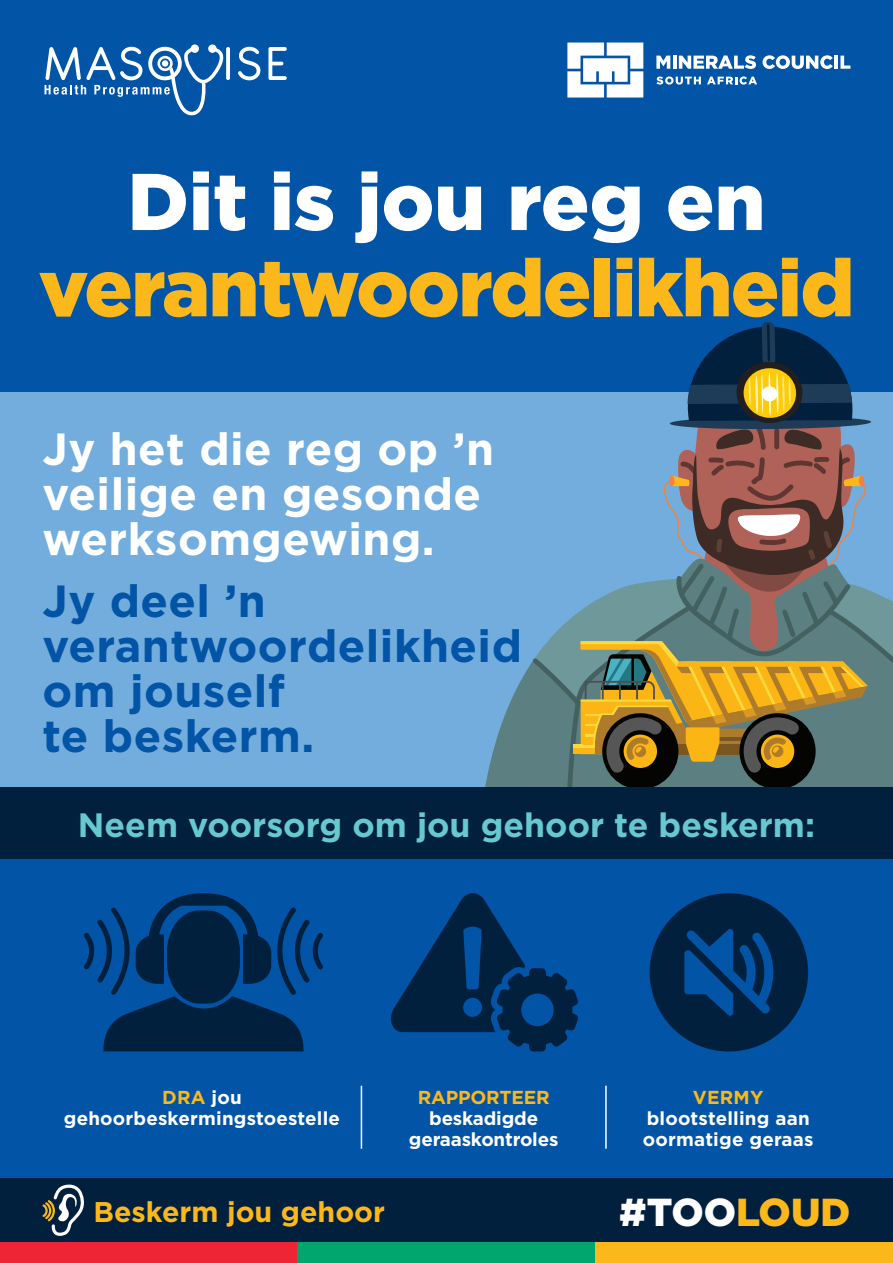
<style>
.page{position:relative;width:893px;height:1263px;background:#fff}
.page>*{position:absolute;margin:0;border:0;box-sizing:border-box;transform-origin:0 0}
.Table_headings{font:900 80.25px/86.2px "Gotham";letter-spacing:-.02em;color:#fcb81b;text-align:center}
.Table_headings-2{font:700 45px/45px "Gotham";letter-spacing:.01em;color:#0154a6}
.Table_headings-3{font:700 45px/45px "Gotham";letter-spacing:.01em;color:#fff}
.Table_headings-4{font:900 39px "Gotham";color:#fff}
.Table_headings-5{font:700 33.75px "Gotham";color:#67c9cf}
.Table_headings-6{font:700 28.5px "Gotham";color:#fcb81b}
.Table_headings-7{font:700 18.75px/21px "Gotham";letter-spacing:.01em;color:#fff;text-align:center}
.Table_headings-8{font:700 18.75px/21px "Gotham";letter-spacing:-.01em;color:#fff;text-align:center}
.s1{color:#fff}
.s2{color:#fcb81b}
</style>
<div class="page">
<div style="left:0;top:0;width:893px;height:1243px;background:#0154a6"></div>
<div style="left:0;top:392px;width:893px;height:396px;background:#72addd"></div>
<div style="left:0;top:1178px;width:893px;height:64px;background:#00203e"></div>
<svg style="left:567px;top:43px;width:76px;height:55px;background:#d8e5f1"></svg>
<svg style="left:656px;top:55px;width:100px;height:14px"></svg>
<svg style="left:762px;top:55px;width:71px;height:14px"></svg>
<hr style="left:834px;top:56px;width:4px;height:13px;background:#fff">
<svg style="left:840px;top:56px;width:10px;height:13px"></svg>
<svg style="left:656px;top:76px;width:45px;height:9px"></svg>
<svg style="left:707px;top:76px;width:50px;height:9px"></svg>
<div style="left:0;top:1242px;width:298px;height:21px;background:#ee2534"></div>
<div style="left:298px;top:1242px;width:297px;height:21px;background:#00a66e"></div>
<div style="left:595px;top:1242px;width:298px;height:21px;background:#fcb81b"></div>
<svg style="left:238px;top:47px;width:22px;height:33px"></svg>
<svg style="left:268px;top:47px;width:19px;height:33px"></svg>
<svg style="left:208px;top:44px;width:9px;height:9px"></svg>
<svg style="left:191px;top:44px;width:8px;height:9px"></svg>
<svg style="left:45px;top:47px;width:185px;height:68px"></svg>
<svg style="left:42px;top:1184px;width:42px;height:52px"></svg>
<hr style="left:361px;top:1086px;width:1px;height:63px;background:#fff">
<hr style="left:605px;top:1086px;width:2px;height:63px;background:#fff">
<svg style="left:84px;top:893px;width:239px;height:158px"></svg>
<svg style="left:391px;top:893px;width:187px;height:158px"></svg>
<svg style="left:470px;top:661px;width:63px;height:127px"></svg>
<svg style="left:533px;top:322px;width:360px;height:466px"></svg>
<svg style="left:650px;top:893px;width:158px;height:158px"></svg>
<div style="left:0;top:788px;width:893px;height:71px;background:#00203e"></div>
<p class="Table_headings" style="left:38px;top:158px;width:818px"><span class="s1">Dit is jou reg en </span>verantwoordelikheid</p>
<p class="Table_headings-3" style="left:43px;top:426px;width:453px">Jy het die reg op ’n veilige en gesonde werksomgewing.</p>
<p class="Table_headings-2" style="left:43px;top:578px;width:481px">Jy deel ’n verantwoordelikheid om jouself<br>te beskerm.</p>
<p class="Table_headings-5" style="left:78px;top:802px;width:739px">Neem voorsorg om jou gehoor te beskerm:</p>
<p class="Table_headings-7" style="left:64px;top:1086px;width:278px"><span class="s2">DRA</span> jou gehoorbeskermingstoestelle</p>
<p class="Table_headings-8" style="left:409px;top:1086px;width:151px"><span class="s2">RAPPORTEER </span>beskadigde geraaskontroles</p>
<p class="Table_headings-7" style="left:643px;top:1086px;width:172px"><span class="s2">VERMY </span>blootstelling aan oormatige geraas</p>
<p class="Table_headings-6" style="left:94px;top:1193px;width:293px">Beskerm jou gehoor</p>
<p class="Table_headings-4" style="left:619px;top:1185px;width:233px">#TOO<span class="s2">LOUD</span></p>
</div>
